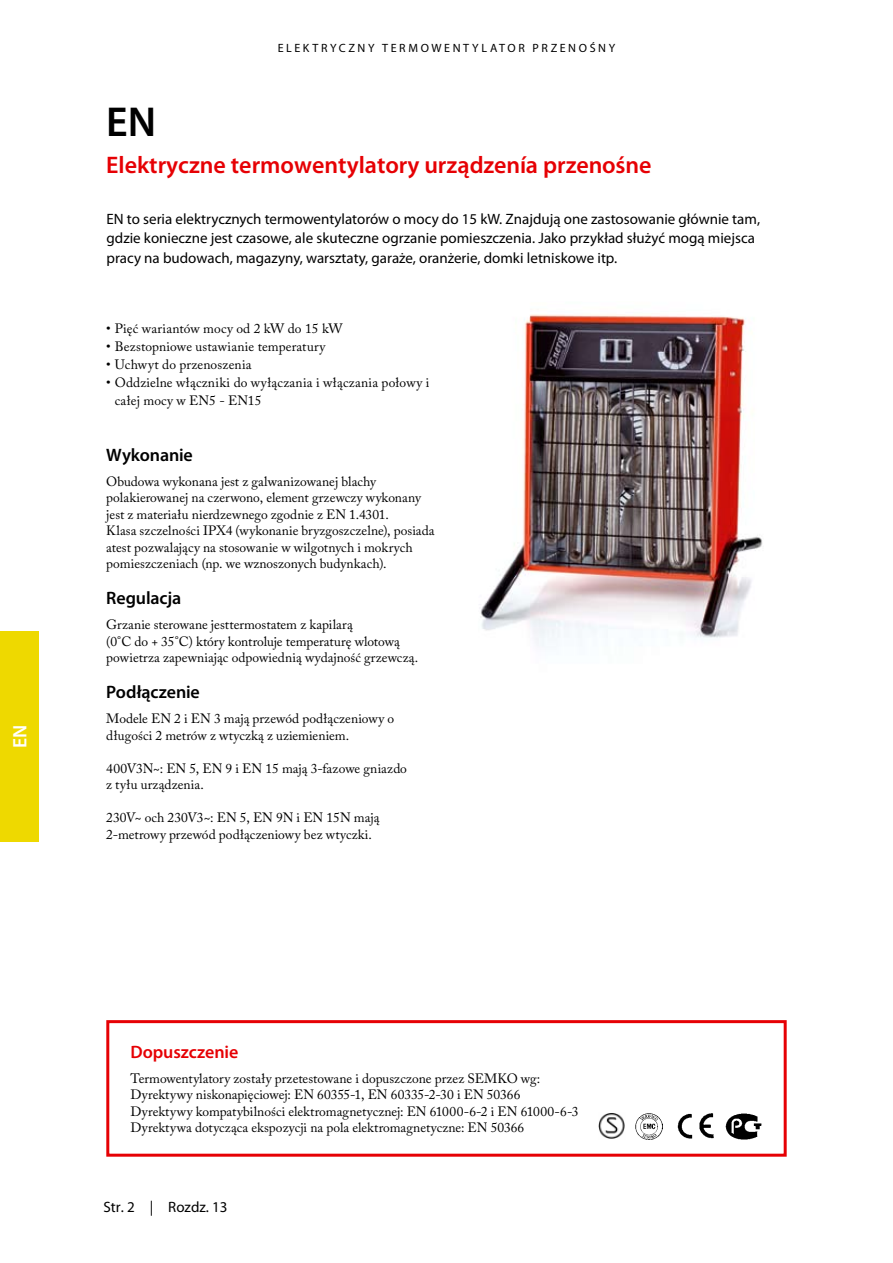
<style>
.page{position:relative;width:893px;height:1263px;background:#fff}
.page>*{position:absolute;margin:0;border:0;box-sizing:border-box;transform-origin:0 0}
.t1{font:600 42px "Myriad Pro";color:#000}
.t2{font:600 24px "Myriad Pro";color:#e60004}
.t3{font:600 19.5px "Myriad Pro";color:#fff}
.t4{font:600 18px "Myriad Pro";letter-spacing:-.005em;color:#000}
.t5{font:600 18px "Myriad Pro";letter-spacing:-.005em;color:#e60004}
.t6{font:15px/19.5px "Myriad Pro";color:#000}
.t7{font:13.5px/16.5px "Adobe Caslon Pro";letter-spacing:.005em;color:#000}
.t8{font:12px "Myriad Pro";letter-spacing:.215em;color:#000}
</style>
<div class="page">
<div style="left:0;top:631px;width:38px;height:211px;background:#eed900"></div>
<img style="left:480px;top:314px;width:283px;height:333px">
<img style="left:598px;top:1113px;width:27px;height:26px">
<img style="left:636px;top:1113px;width:26px;height:26px">
<img style="left:678px;top:1113px;width:36px;height:26px">
<img style="left:726px;top:1113px;width:36px;height:27px">
<div style="left:106px;top:1020px;width:681px;height:137px;border:3px solid #e60004"></div>
<h3 class="t3" style="left:7px;top:748px;width:25px;rotate:-90deg">EN</h3>
<p class="t8" style="left:278px;top:40px;width:339px">ELEKTRYCZNY TERMOWENTYLATOR PRZENOŚNY</p>
<h1 class="t1" style="left:106px;top:96px;width:52px">EN</h1>
<h2 class="t2" style="left:106px;top:150px;width:547px">Elektryczne termowentylatory urządzenía przenośne</h2>
<p class="t6" style="left:106px;top:209px;width:655px">EN to seria elektrycznych termowentylatorów o mocy do 15 kW. Znajdują one zastosowanie głównie tam, gdzie konieczne jest czasowe, ale skuteczne ogrzanie pomieszczenia. Jako przykład służyć mogą miejsca pracy na budowach, magazyny, warsztaty, garaże, oranżerie, domki letniskowe itp.</p>
<p class="t7" style="left:106px;top:320px;width:238px">• Pięć wariantów mocy od 2 kW do 15 kW</p>
<p class="t7" style="left:106px;top:338px;width:221px">• Bezstopniowe ustawianie temperatury</p>
<p class="t7" style="left:106px;top:356px;width:147px">• Uchwyt do przenoszenia</p>
<p class="t7" style="left:115px;top:373px;width:316px;line-height:18px;text-indent:-9px">• Oddzielne włączniki do wyłączania i włączania połowy i całej mocy w EN5 - EN15</p>
<h3 class="t4" style="left:106px;top:443px;width:88px">Wykonanie</h3>
<p class="t7" style="left:106px;top:473px;width:330px">Obudowa wykonana jest z galwanizowanej blachy polakierowanej na czerwono, element grzewczy wykonany jest z materiału nierdzewnego zgodnie z EN 1.4301.<br>Klasa szczelności IPX4 (wykonanie bryzgoszczelne), posiada atest pozwalający na stosowanie w wilgotnych i mokrych pomieszczeniach (np. we wznoszonych budynkach).</p>
<h3 class="t4" style="left:106px;top:587px;width:76px">Regulacja</h3>
<p class="t7" style="left:106px;top:616px;width:313px">Grzanie sterowane jesttermostatem z kapilarą<br>(0°C do + 35°C) który kontroluje temperaturę wlotową powietrza zapewniając odpowiednią wydajność grzewczą.</p>
<h3 class="t4" style="left:106px;top:681px;width:95px">Podłączenie</h3>
<p class="t7" style="left:106px;top:710px;width:289px">Modele EN 2 i EN 3 mają przewód podłączeniowy o długości 2 metrów z wtyczką z uziemieniem.</p>
<p class="t7" style="left:106px;top:760px;width:302px">400V3N~: EN 5, EN 9 i EN 15 mają 3-fazowe gniazdo z tyłu urządzenia.</p>
<p class="t7" style="left:106px;top:809px;width:275px">230V~ och 230V3~: EN 5, EN 9N i EN 15N mają<br>2-metrowy przewód podłączeniowy bez wtyczki.</p>
<h3 class="t5" style="left:131px;top:1040px;width:109px">Dopuszczenie</h3>
<p class="t7" style="left:131px;top:1070px;width:450px">Termowentylatory zostały przetestowane i dopuszczone przez SEMKO wg:<br>Dyrektywy niskonapięciowej: EN 60355-1, EN 60335-2-30 i EN 50366<br>Dyrektywy kompatybilności elektromagnetycznej: EN 61000-6-2 i EN 61000-6-3<br>Dyrektywa dotycząca ekspozycji na pola elektromagnetyczne: EN 50366</p>
<p class="t6" style="left:103px;top:1197px;width:126px">Str. 2 | Rozdz. 13</p>
</div>
